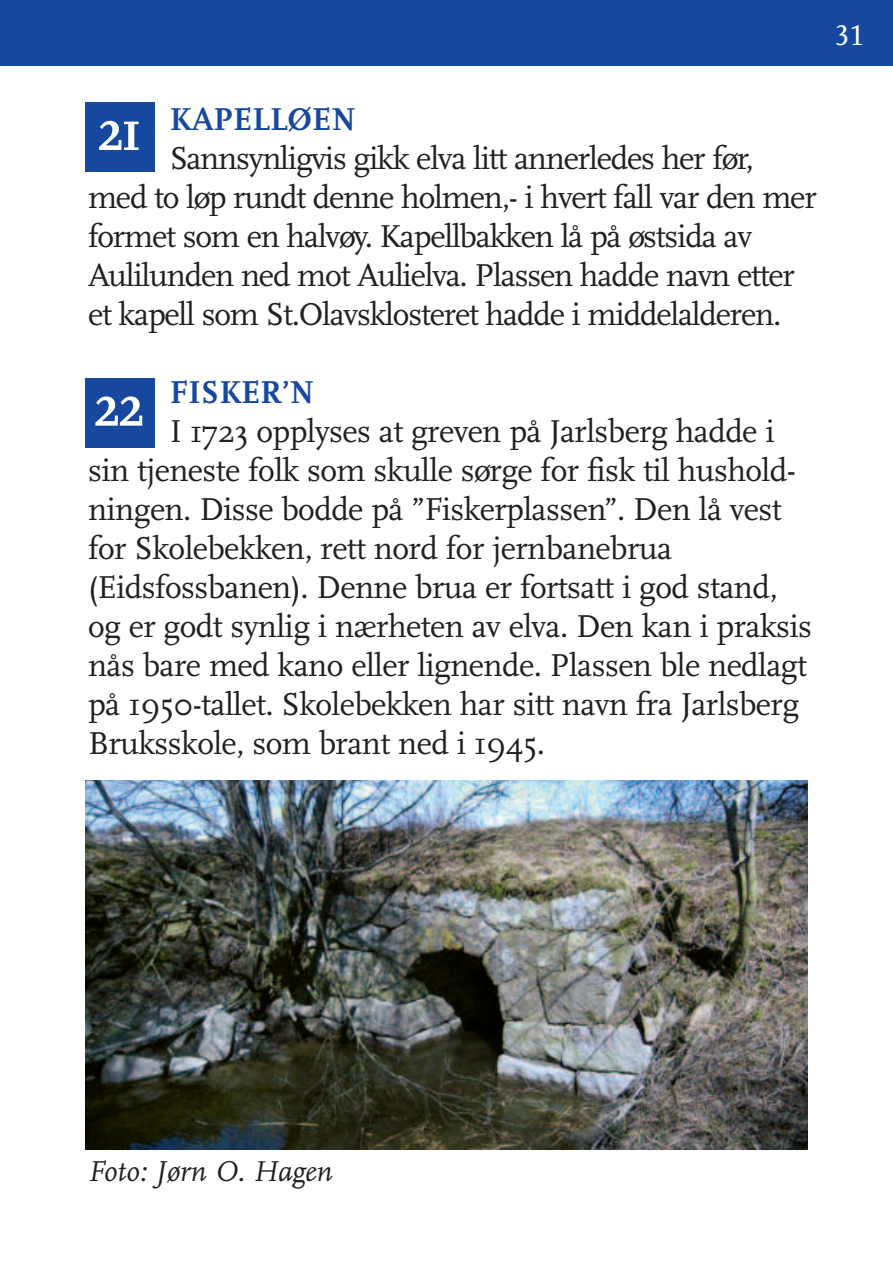
<style>
.page{position:relative;width:893px;height:1263px;background:#fff}
.page>*{position:absolute;margin:0;border:0;box-sizing:border-box;transform-origin:0 0}
.t1{font:700 61.5px "Scala";color:#fff;scale:.85 1}
.t2{font:33px/39px "Scala";letter-spacing:-.02em;color:#231f20}
.t3{font:700 33px "Scala";color:#15489e}
.t4{font:italic 30px "Scala";color:#231f20}
.t5{font:30px "Scala Caps";color:#fff}
</style>
<div class="page">
<div style="left:0;top:0;width:893px;height:65px;background:#15489e"></div>
<div style="left:85px;top:102px;width:70px;height:70px;background:#15489e"></div>
<div style="left:85px;top:378px;width:70px;height:70px;background:#15489e"></div>
<img style="left:85px;top:780px;width:723px;height:369px">
<p class="t5" style="left:834px;top:17px;width:31px">31</p>
<p class="t3" style="left:170px;top:99px;width:187px">KAPELLØEN</p>
<p class="t2" style="left:88px;top:138px;width:730px;text-indent:82px">Sannsynligvis gikk elva litt annerledes her før, med to løp rundt denne holmen,- i hvert fall var den mer formet som en halvøy. Kapellbakken lå på østsida av Aulilunden ned mot Aulielva. Plassen hadde navn etter et kapell som St.Olavsklosteret hadde i middelalderen.</p>
<h1 class="t1" style="left:97px;top:93px;width:54px">21</h1>
<p class="t3" style="left:170px;top:372px;width:146px">FISKER’N</p>
<p class="t2" style="left:88px;top:411px;width:726px;text-indent:82px">I 1723 opplyses at greven på Jarlsberg hadde i sin tjeneste folk som skulle sørge for fisk til hushold&shy;ningen. Disse bodde på ”Fiskerplassen”. Den lå vest for Skolebekken, rett nord for jernbanebrua (Eidsfossbanen). Denne brua er fortsatt i god stand, og er godt synlig i nærheten av elva. Den kan i praksis nås bare med kano eller lignende. Plassen ble nedlagt på 1950-tallet. Skolebekken har sitt navn fra Jarlsberg Bruksskole, som brant ned i 1945.</p>
<h1 class="t1" style="left:93px;top:368px;width:63px">22</h1>
<p class="t4" style="left:88px;top:1153px;width:246px">Foto: Jørn O. Hagen</p>
</div>
